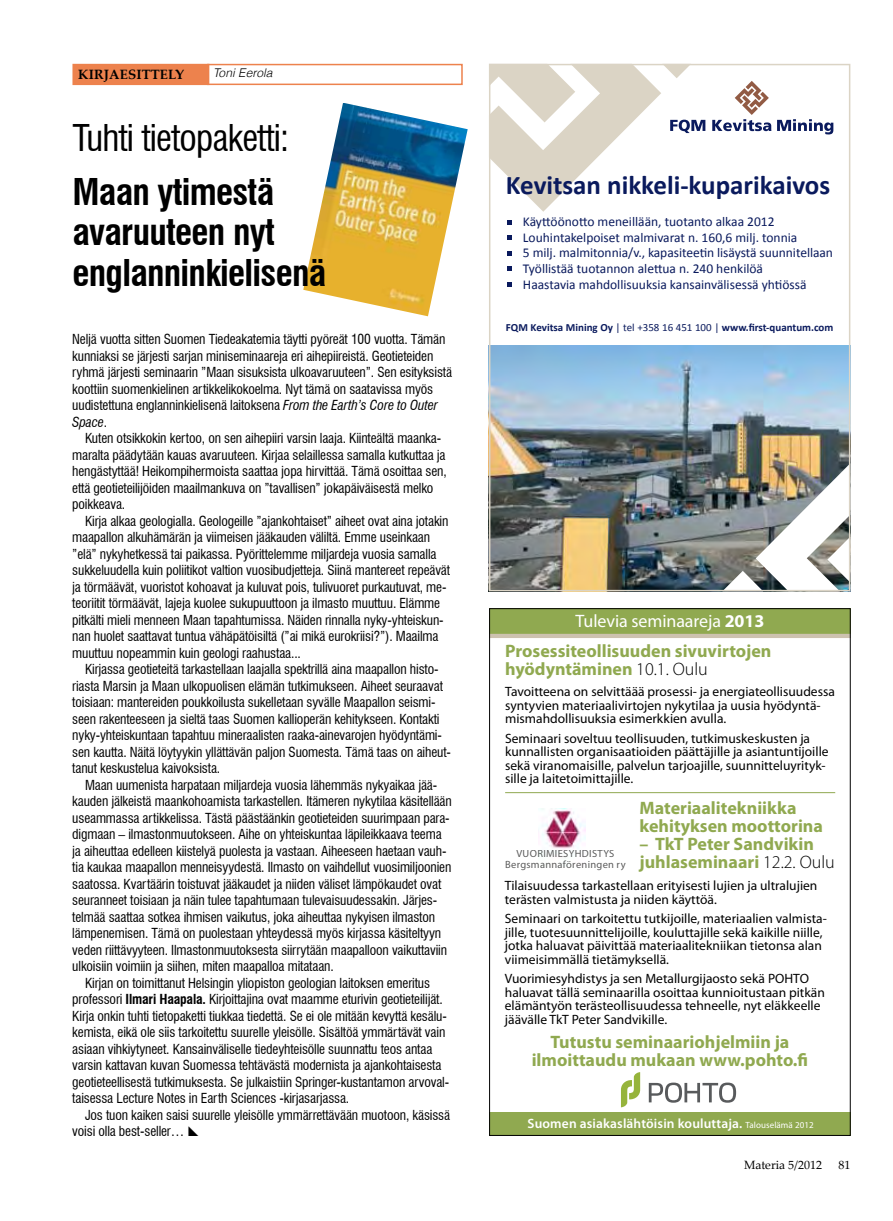
<style>
.page{position:relative;width:893px;height:1221px;background:#fff}
.page>*{position:absolute;margin:0;border:0;box-sizing:border-box;transform-origin:0 0}
.t1{font:700 condensed 36px/40.5px "Swiss 721 BT";letter-spacing:-.02em;color:#000}
.t2{font:condensed 36px "Swiss 721 BT";letter-spacing:-.02em;color:#000}
.t3{font:700 27px "Calibri";color:#0a1a5d}
.t4{font:700 18px/18px "Myriad Pro";color:#90a950}
.t5{font:18px "Myriad Pro";letter-spacing:-.005em;color:#fff}
.t6{font:condensed 13.5px/16.5px "Swiss 721 BT";letter-spacing:-.01em;color:#000}
.t7{font:13.5px/13.5px "Myriad Pro";color:#000}
.t8{font:13.5px/15.8px "Calibri";color:#0a1a5d}
.t9{font:600 13.5px "Myriad Pro";letter-spacing:.01em;color:#fff}
.t10{font:700 13.5px "Palatino Linotype";color:#000}
.t11{font:12px "Palatino Linotype";color:#000}
.t12{font:italic 300 12px "Helvetica";letter-spacing:.01em;color:#000}
.t13{font:700 10.95px "Calibri";color:#0a1a5d}
.t14{font:10.5px/10.5px "Myriad Pro";letter-spacing:.03em;color:#000;text-align:center}
.s1{font-style:italic}
.s2{font-family:"Palatino Linotype";font-stretch:normal}
.s3{font-weight:700}
.s4{font-weight:400}
.s5{font-weight:300;color:#000}
.s6{font-weight:400;font-size:9px}
</style>
<div class="page">
<div style="left:73px;top:65px;width:136px;height:19px;background:#ed824d"></div>
<div style="left:72px;top:64px;width:137px;height:21px;border:2px solid #ed824d"></div>
<div style="left:207px;top:64px;width:256px;height:21px;border:2px solid #ed824d"></div>
<img style="left:303px;top:103px;width:165px;height:213px">
<img style="left:492px;top:345px;width:355px;height:243px">
<svg style="left:492px;top:67px;width:341px;height:145px"></svg>
<svg style="left:507px;top:220px;width:4px;height:4px"></svg>
<svg style="left:507px;top:236px;width:4px;height:4px"></svg>
<svg style="left:507px;top:251px;width:4px;height:4px"></svg>
<svg style="left:507px;top:267px;width:4px;height:4px"></svg>
<svg style="left:507px;top:282px;width:4px;height:4px"></svg>
<img style="left:722px;top:463px;width:125px;height:125px">
<div style="left:489px;top:64px;width:361px;height:527px;border:2px solid #dbd4c5"></div>
<svg style="left:649px;top:1082px;width:87px;height:20px"></svg>
<svg style="left:621px;top:1072px;width:19px;height:35px"></svg>
<div style="left:489px;top:1111px;width:362px;height:24px;background:#90a950"></div>
<img style="left:538px;top:808px;width:48px;height:41px">
<hr style="left:505px;top:792px;width:330px;height:1px;background:#90a950">
<svg style="left:489px;top:608px;width:362px;height:30px;background:#92a559"></svg>
<p class="t10" style="left:78px;top:65px;width:20px">KIRJAESITTEL</p>
<p class="t10" style="left:175px;top:65px;width:11px">Y</p>
<p class="t12" style="left:213px;top:64px;width:61px">Toni Eerola</p>
<h1 class="t2" style="left:72px;top:116px;width:218px">Tuhti tietopaketti:</h1>
<h1 class="t1" style="left:72px;top:171px;width:255px">Maan ytimestä avaruuteen nyt englanninkielisenä</h1>
<p class="t6" style="left:72px;top:331px;width:381px">Neljä vuotta sitten Suomen Tiedeakatemia täytti pyöreät 100 vuotta. Tämän kunniaksi se järjesti sarjan miniseminaareja eri aihepiireistä. Geotieteiden ryhmä järjesti seminaarin ”Maan sisuksista ulkoavaruuteen”. Sen esityksistä koottiin suomenkielinen artikkelikokoelma. Nyt tämä on saatavissa myös uudistettuna englanninkielisenä laitoksena <span class="s1">From the Earth’s Core to Outer Space</span>.</p>
<p class="t6" style="left:72px;top:430px;width:376px;text-indent:13px">Kuten otsikkokin kertoo, on sen aihepiiri varsin laaja. Kiinteältä maanka&shy;maralta päädytään kauas avaruuteen. Kirjaa selaillessa samalla kutkuttaa ja hengästyttää! Heikompihermoista saattaa jopa hirvittää. Tämä osoittaa sen, että geotieteilijöiden maailmankuva on ”tavallisen” jokapäiväisestä melko poikkeava.</p>
<p class="t6" style="left:72px;top:512px;width:379px;text-indent:13px">Kirja alkaa geologialla. Geologeille ”ajankohtaiset” aiheet ovat aina jotakin maapallon alkuhämärän ja viimeisen jääkauden väliltä. Emme useinkaan ”elä” nykyhetkessä tai paikassa. Pyörittelemme miljardeja vuosia samalla sukkeluudella kuin poliitikot valtion vuosibudjetteja. Siinä mantereet repeävät ja törmäävät, vuoristot kohoavat ja kuluvat pois, tulivuoret purkautuvat, me&shy;teoriitit törmäävät, lajeja kuolee sukupuuttoon ja ilmasto muuttuu. Elämme pitkälti mieli menneen Maan tapahtumissa. Näiden rinnalla nyky-yhteiskun&shy;nan huolet saattavat tuntua vähäpätöisiltä (”ai mikä eurokriisi?”). Maailma muuttuu nopeammin kuin geologi raahustaa...</p>
<p class="t6" style="left:72px;top:661px;width:380px;text-indent:13px">Kirjassa geotieteitä tarkastellaan laajalla spektrillä aina maapallon histo&shy;riasta Marsin ja Maan ulkopuolisen elämän tutkimukseen. Aiheet seuraavat toisiaan: mantereiden poukkoilusta sukelletaan syvälle Maapallon seismi&shy;seen rakenteeseen ja sieltä taas Suomen kallioperän kehitykseen. Kontakti nyky-yhteiskuntaan tapahtuu mineraalisten raaka-ainevarojen hyödyntämi&shy;sen kautta. Näitä löytyykin yllättävän paljon Suomesta. Tämä taas on aiheut&shy;tanut keskustelua kaivoksista.</p>
<p class="t6" style="left:85px;top:776px;width:354px">Maan uumenista harpataan miljardeja vuosia lähemmäs nykyaikaa jää-</p>
<p class="t6" style="left:72px;top:793px;width:381px">kauden jälkeistä maankohoamista tarkastellen. Itämeren nykytilaa käsitellään</p>
<p class="t6" style="left:72px;top:809px;width:379px">useammassa artikkelissa. Tästä päästäänkin geotieteiden suurimpaan para-</p>
<p class="t6" style="left:72px;top:826px;width:371px">digmaan <span class="s2">‒</span> ilmastonmuutokseen. Aihe on yhteiskuntaa läpileikkaava teema</p>
<p class="t6" style="left:72px;top:842px;width:376px">ja aiheuttaa edelleen kiistelyä puolesta ja vastaan. Aiheeseen haetaan vauh-</p>
<p class="t6" style="left:72px;top:859px;width:381px">tia kaukaa maapallon menneisyydestä. Ilmasto on vaihdellut vuosimiljoonien</p>
<p class="t6" style="left:72px;top:875px;width:371px">saatossa. Kvartäärin toistuvat jääkaudet ja niiden väliset lämpökaudet ovat</p>
<p class="t6" style="left:72px;top:892px;width:366px">seuranneet toisiaan ja näin tulee tapahtumaan tulevaisuudessakin. Järjes-</p>
<p class="t6" style="left:72px;top:908px;width:364px">telmää saattaa sotkea ihmisen vaikutus, joka aiheuttaa nykyisen ilmaston</p>
<p class="t6" style="left:72px;top:925px;width:370px">lämpenemisen. Tämä on puolestaan yhteydessä myös kirjassa käsiteltyyn</p>
<p class="t6" style="left:72px;top:941px;width:376px">veden riittävyyteen. Ilmastonmuutoksesta siirrytään maapalloon vaikuttaviin</p>
<p class="t6" style="left:72px;top:958px;width:263px">ulkoisiin voimiin ja siihen, miten maapalloa mitataan.</p>
<p class="t6" style="left:85px;top:974px;width:347px">Kirjan on toimittanut Helsingin yliopiston geologian laitoksen emeritus</p>
<p class="t6" style="left:72px;top:991px;width:372px">professori <span class="s3">Ilmari Haapala.</span> Kirjoittajina ovat maamme eturivin geotieteilijät.</p>
<p class="t6" style="left:72px;top:1007px;width:376px">Kirja onkin tuhti tietopaketti tiukkaa tiedettä. Se ei ole mitään kevyttä kesälu-</p>
<p class="t6" style="left:72px;top:1024px;width:375px">kemista, eikä ole siis tarkoitettu suurelle yleisölle. Sisältöä ymmärtävät vain</p>
<p class="t6" style="left:72px;top:1040px;width:362px">asiaan vihkiytyneet. Kansainväliselle tiedeyhteisölle suunnattu teos antaa</p>
<p class="t6" style="left:72px;top:1057px;width:371px">varsin kattavan kuvan Suomessa tehtävästä modernista ja ajankohtaisesta</p>
<p class="t6" style="left:72px;top:1073px;width:378px">geotieteellisestä tutkimuksesta. Se julkaistiin Springer-kustantamon arvoval-</p>
<p class="t6" style="left:72px;top:1090px;width:279px">taisessa Lecture Notes in Earth Sciences -kirjasarjassa.</p>
<p class="t6" style="left:85px;top:1106px;width:367px">Jos tuon kaiken saisi suurelle yleisölle ymmärrettävään muotoon, käsissä</p>
<p class="t6" style="left:72px;top:1123px;width:113px">voisi olla best-seller…</p>
<h2 class="t3" style="left:506px;top:168px;width:326px">Kevitsan nikkeli-kuparikaivos</h2>
<p class="t8" style="left:523px;top:213px;width:312px">Käyttöönotto meneillään, tuotanto alkaa 2012<br>Louhintakelpoiset malmivarat n. 160,6 milj. tonnia<br>5 milj. malmitonnia/v., kapasiteetin lisäystä suunnitellaan Työllistää tuotannon alettua n. 240 henkilöä<br>Haastavia mahdollisuuksia kansainvälisessä yhtiössä</p>
<p class="t13" style="left:506px;top:320px;width:329px">FQM Kevitsa Mining Oy <span class="s4">| tel +358 16 451 100 |</span> www.first-quantum.com</p>
<h3 class="t5" style="left:575px;top:610px;width:190px">Tulevia seminaareja <span class="s3">2013</span></h3>
<h3 class="t4" style="left:505px;top:641px;width:268px">Prosessiteollisuuden sivuvirtojen hyödyntäminen <span class="s5">10.1. Oulu</span></h3>
<p class="t7" style="left:505px;top:685px;width:331px">Tavoitteena on selvittäää prosessi- ja energiateollisuudessa syntyvien materiaalivirtojen nykytilaa ja uusia hyödyntä&shy;mismahdollisuuksia esimerkkien avulla.</p>
<p class="t7" style="left:505px;top:731px;width:325px">Seminaari soveltuu teollisuuden, tutkimuskeskusten ja kunnallisten organisaatioiden päättäjille ja asiantuntijoille sekä viranomaisille, palvelun tarjoajille, suunnitteluyrityk&shy;sille ja laitetoimittajille.</p>
<h3 class="t4" style="left:639px;top:798px;width:185px">Materiaalitekniikka kehityksen moottorina</h3>
<h3 class="t4" style="left:639px;top:834px;width:197px">– TkT Peter Sandvikin juhlaseminaari <span class="s5">12.2. Oulu</span></h3>
<p class="t7" style="left:505px;top:878px;width:314px">Tilaisuudessa tarkastellaan erityisesti lujien ja ultralujien terästen valmistusta ja niiden käyttöä.</p>
<p class="t7" style="left:505px;top:911px;width:323px">Seminaari on tarkoitettu tutkijoille, materiaalien valmista&shy;jille, tuotesuunnittelijoille, kouluttajille sekä kaikille niille, jotka haluavat päivittää materiaalitekniikan tietonsa alan viimeisimmällä tietämyksellä.</p>
<p class="t7" style="left:505px;top:971px;width:322px">Vuorimiesyhdistys ja sen Metallurgijaosto sekä POHTO haluavat tällä seminaarilla osoittaa kunnioitustaan pitkän elämäntyön terästeollisuudessa tehneelle, nyt eläkkeelle jäävälle TkT Peter Sandvikille.</p>
<p class="t14" style="left:505px;top:848px;width:122px">VUORIMIESYHDISTYS<br>Bergsmannaföreningen ry</p>
<h3 class="t4" style="left:532px;top:1032px;width:278px;text-align:center">Tutustu seminaariohjelmiin ja ilmoittaudu mukaan www.pohto.fi</h3>
<p class="t9" style="left:528px;top:1115px;width:288px">Suomen asiakaslähtöisin kouluttaja. <span class="s6">Talouselämä 2012</span></p>
<p class="t11" style="left:744px;top:1155px;width:80px">Materia 5/2012</p>
<p class="t11" style="left:838px;top:1155px;width:13px">81</p>
</div>
